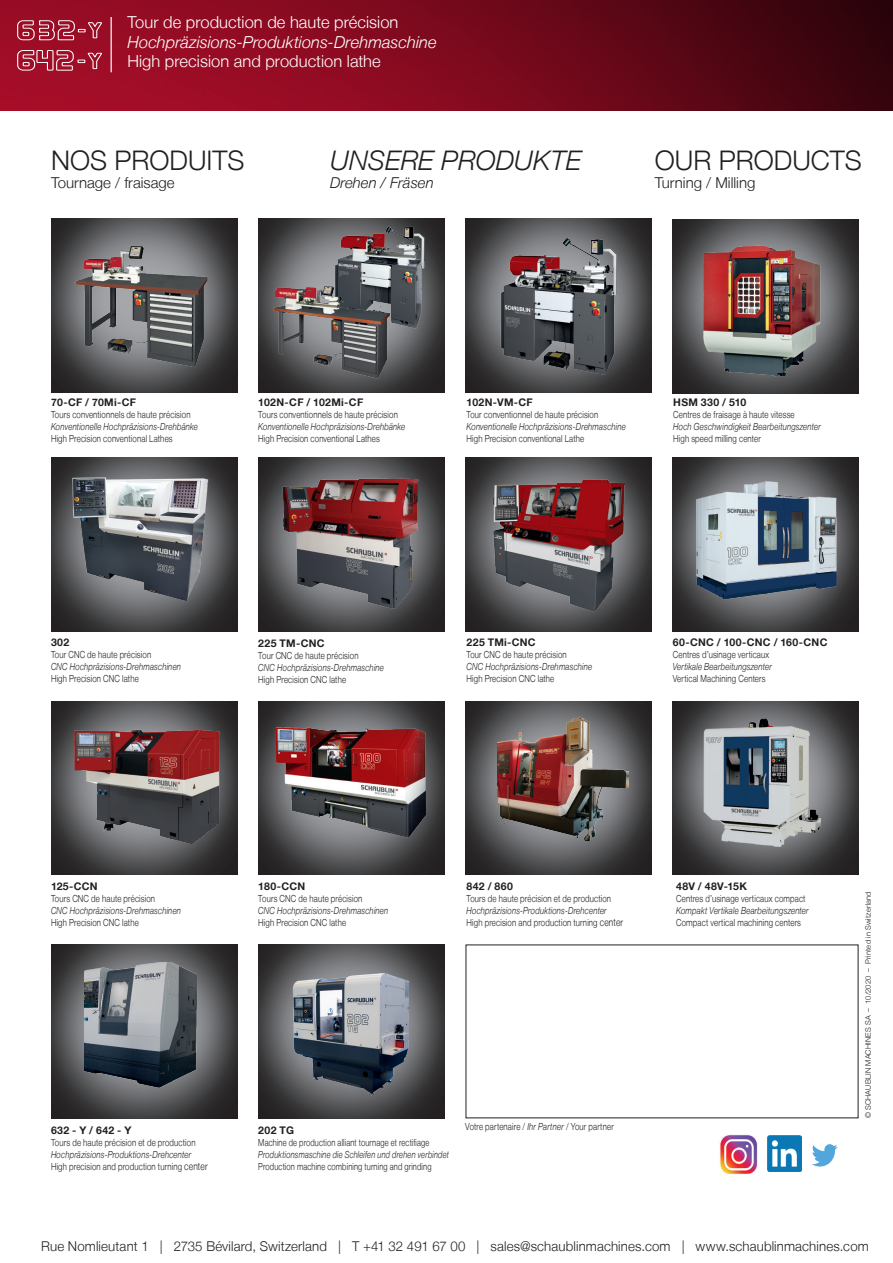
<style>
.page{position:relative;width:893px;height:1263px;background:#fff}
.page>*{position:absolute;margin:0;border:0;box-sizing:border-box;transform-origin:0 0}
.t1{font:300 27px "Helvetica Neue LT";color:#231f20}
.t2{font:italic 300 27px "Helvetica Neue LT";color:#231f20}
.t3{font:300 16.5px "Helvetica Neue LT";letter-spacing:.005em;color:#fff}
.t4{font:italic 300 16.5px "Helvetica Neue LT";color:#fff}
.t5{font:300 15px "Helvetica Neue LT";color:#231f20}
.t6{font:italic 300 15px "Helvetica Neue LT";color:#231f20}
.t7{font:300 13.5px "Helvetica Neue LT";letter-spacing:.01em;color:#231f20}
.t8{font:700 10.5px "Helvetica Neue LT";letter-spacing:.025em;color:#231f20}
.t9{font:300 9.75px "Helvetica Neue LT";letter-spacing:.02em;color:#231f20;scale:.8 1}
.t10{font:italic 300 9.75px/12px "Helvetica Neue LT";letter-spacing:.02em;color:#231f20;scale:.8 1}
.t11{font:300 9.75px "Helvetica Neue LT";letter-spacing:.02em;color:#231f20;scale:.77 1}
.t12{font:italic 300 9.75px "Helvetica Neue LT";letter-spacing:.02em;color:#231f20;scale:.77 1}
.t13{font:300 7.5px "Helvetica Neue LT";letter-spacing:.02em;color:#231f20}
.s1{font-style:normal}
.s2{font-style:normal;font-size:10.5px}
.s3{font-style:italic}
</style>
<div class="page">
<img style="left:0;top:0;width:893px;height:110px">
<img style="left:465px;top:218px;width:187px;height:174px">
<img style="left:673px;top:458px;width:186px;height:173px">
<img style="left:465px;top:458px;width:187px;height:173px">
<img style="left:51px;top:701px;width:186px;height:174px">
<img style="left:51px;top:944px;width:186px;height:174px">
<img style="left:51px;top:218px;width:186px;height:174px">
<img style="left:673px;top:219px;width:186px;height:174px">
<img style="left:258px;top:701px;width:186px;height:174px">
<img style="left:258px;top:218px;width:186px;height:174px">
<img style="left:465px;top:701px;width:187px;height:174px">
<img style="left:673px;top:701px;width:186px;height:174px">
<img style="left:692px;top:478px;width:148px;height:124px">
<img style="left:700px;top:714px;width:124px;height:136px">
<img style="left:697px;top:219px;width:162px;height:159px">
<img style="left:496px;top:234px;width:125px;height:144px">
<img style="left:84px;top:963px;width:115px;height:124px">
<img style="left:258px;top:458px;width:186px;height:173px">
<img style="left:51px;top:458px;width:186px;height:173px">
<img style="left:272px;top:722px;width:157px;height:117px">
<img style="left:72px;top:728px;width:150px;height:119px">
<img style="left:282px;top:475px;width:138px;height:136px">
<img style="left:489px;top:475px;width:139px;height:139px">
<img style="left:332px;top:224px;width:95px;height:107px">
<img style="left:266px;top:282px;width:128px;height:98px">
<img style="left:74px;top:242px;width:135px;height:128px">
<img style="left:71px;top:475px;width:138px;height:126px">
<img style="left:258px;top:944px;width:186px;height:174px">
<img style="left:268px;top:974px;width:177px;height:122px">
<img style="left:812px;top:1144px;width:26px;height:23px">
<img style="left:767px;top:1135px;width:34px;height:36px">
<img style="left:720px;top:1134px;width:38px;height:40px">
<img style="left:497px;top:708px;width:131px;height:132px">
<hr style="left:111px;top:17px;width:1px;height:55px;background:#fff">
<svg style="left:17px;top:20px;width:85px;height:20px;background:#af3f53"></svg>
<svg style="left:17px;top:50px;width:85px;height:20px;background:#b23e52"></svg>
<h2 class="t3" style="left:128px;top:12px;width:272px">Tour de production de haute précision</h2>
<h2 class="t4" style="left:128px;top:32px;width:310px">Hochpräzisions-Produktions-Drehmaschine</h2>
<h2 class="t3" style="left:128px;top:51px;width:255px">High precision and production lathe</h2>
<h1 class="t1" style="left:51px;top:143px;width:195px">NOS PRODUITS</h1>
<h3 class="t5" style="left:51px;top:173px;width:125px">Tournage / fraisage</h3>
<h1 class="t2" style="left:330px;top:144px;width:253px">UNSERE PRODUKTE</h1>
<h3 class="t6" style="left:330px;top:173px;width:105px">Drehen / Fräsen</h3>
<h1 class="t1" style="left:655px;top:143px;width:209px">OUR PRODUCTS</h1>
<h3 class="t5" style="left:655px;top:173px;width:102px">Turning / Milling</h3>
<p class="t8" style="left:51px;top:395px;width:86px">70-CF / 70Mi-CF</p>
<p class="t9" style="left:51px;top:408px;width:176px">Tours conventionnels de haute précision</p>
<p class="t10" style="left:51px;top:420px;width:185px">Konventionelle Hochpräzisions-Drehbänke</p>
<p class="t9" style="left:51px;top:432px;width:154px">High Precision conventional Lathes</p>
<p class="t8" style="left:258px;top:395px;width:106px">102N-CF / 102Mi-CF</p>
<p class="t9" style="left:258px;top:408px;width:176px">Tours conventionnels de haute précision</p>
<p class="t10" style="left:258px;top:420px;width:185px">Konventionelle Hochpräzisions-Drehbänke</p>
<p class="t9" style="left:258px;top:432px;width:154px">High Precision conventional Lathes</p>
<p class="t8" style="left:467px;top:395px;width:68px">102N-VM-CF</p>
<p class="t9" style="left:467px;top:408px;width:166px">Tour conventionnel de haute précision</p>
<p class="t10" style="left:467px;top:420px;width:201px">Konventionelle Hochpräzisions-Drehmaschine</p>
<p class="t9" style="left:467px;top:432px;width:149px">High Precision conventional Lathe</p>
<p class="t8" style="left:673px;top:395px;width:75px">HSM 330 / 510</p>
<p class="t9" style="left:673px;top:408px;width:153px">Centres de fraisage à haute vitesse</p>
<p class="t10" style="left:673px;top:420px;width:186px">Hoch Geschwindigkeit Bearbeitungszenter</p>
<p class="t9" style="left:673px;top:432px;width:111px">High speed milling center</p>
<p class="t8" style="left:51px;top:635px;width:20px">302</p>
<p class="t9" style="left:51px;top:648px;width:127px">Tour CNC de haute précision</p>
<p class="t10" style="left:51px;top:660px;width:164px">CNC Hochpräzisions-Drehmaschinen</p>
<p class="t9" style="left:51px;top:672px;width:111px">High Precision CNC lathe</p>
<p class="t8" style="left:258px;top:637px;width:68px">225 TM-CNC</p>
<p class="t9" style="left:258px;top:650px;width:127px">Tour CNC de haute précision</p>
<p class="t10" style="left:258px;top:662px;width:159px">CNC Hochpräzisions-Drehmaschine</p>
<p class="t9" style="left:258px;top:674px;width:111px">High Precision CNC lathe</p>
<p class="t8" style="left:467px;top:635px;width:71px">225 TMi-CNC</p>
<p class="t9" style="left:467px;top:648px;width:127px">Tour CNC de haute précision</p>
<p class="t10" style="left:467px;top:660px;width:159px">CNC Hochpräzisions-Drehmaschine</p>
<p class="t9" style="left:467px;top:672px;width:111px">High Precision CNC lathe</p>
<p class="t8" style="left:673px;top:635px;width:156px">60-CNC / 100-CNC / 160-CNC</p>
<p class="t9" style="left:673px;top:648px;width:122px">Centres d’usinage verticaux</p>
<p class="t10" style="left:673px;top:660px;width:125px">Vertikale Bearbeitungszenter</p>
<p class="t9" style="left:673px;top:672px;width:118px">Vertical Machining Centers</p>
<p class="t8" style="left:51px;top:879px;width:48px">125-CCN</p>
<p class="t9" style="left:51px;top:892px;width:132px">Tours CNC de haute précision</p>
<p class="t10" style="left:51px;top:904px;width:164px">CNC Hochpräzisions-Drehmaschinen</p>
<p class="t9" style="left:51px;top:916px;width:111px">High Precision CNC lathe</p>
<p class="t8" style="left:258px;top:879px;width:48px">180-CCN</p>
<p class="t9" style="left:258px;top:892px;width:132px">Tours CNC de haute précision</p>
<p class="t10" style="left:258px;top:904px;width:164px">CNC Hochpräzisions-Drehmaschinen</p>
<p class="t9" style="left:258px;top:916px;width:111px">High Precision CNC lathe</p>
<p class="t8" style="left:467px;top:879px;width:48px">842 / 860</p>
<p class="t9" style="left:467px;top:892px;width:182px">Tours de haute précision et de production</p>
<p class="t10" style="left:467px;top:904px;width:197px">Hochpräzisions-Produktions-Drehcenter<br><span class="s1">High precision and production turning</span> <span class="s2">center</span></p>
<p class="t8" style="left:676px;top:879px;width:72px">48V / 48V-15K</p>
<p class="t9" style="left:676px;top:892px;width:163px">Centres d’usinage verticaux compact</p>
<p class="t10" style="left:676px;top:904px;width:167px">Kompakt Vertikale Bearbeitungszenter</p>
<p class="t9" style="left:676px;top:916px;width:158px">Compact vertical machining centers</p>
<p class="t8" style="left:51px;top:1123px;width:82px">632 - Y / 642 - Y</p>
<p class="t9" style="left:51px;top:1136px;width:182px">Tours de haute précision et de production</p>
<p class="t10" style="left:51px;top:1148px;width:197px">Hochpräzisions-Produktions-Drehcenter<br><span class="s1">High precision and production turning</span> <span class="s2">center</span></p>
<p class="t8" style="left:258px;top:1123px;width:37px">202 TG</p>
<p class="t11" style="left:258px;top:1136px;width:224px">Machine de production alliant tournage et rectifiage</p>
<p class="t12" style="left:258px;top:1148px;width:249px">Produktionsmaschine die Schleifen und drehen verbindet</p>
<p class="t11" style="left:258px;top:1160px;width:226px">Production machine combining turning and grinding</p>
<p class="t9" style="left:465px;top:1120px;width:187px">Votre partenaire / <span class="s3">Ihr Partner</span> / Your partner</p>
<p class="t13" style="left:863px;top:1118px;width:229px;rotate:-90deg">© SCHAUBLIN MACHINES SA – 10/2020 – Printed in Switzerland</p>
<h3 class="t7" style="left:41px;top:1238px;width:829px">Rue Nomlieutant 1 | 2735 Bévilard, Switzerland | T +41 32 491 67 00 | sales@schaublinmachines.com | www.schaublinmachines.com</h3>
</div>
